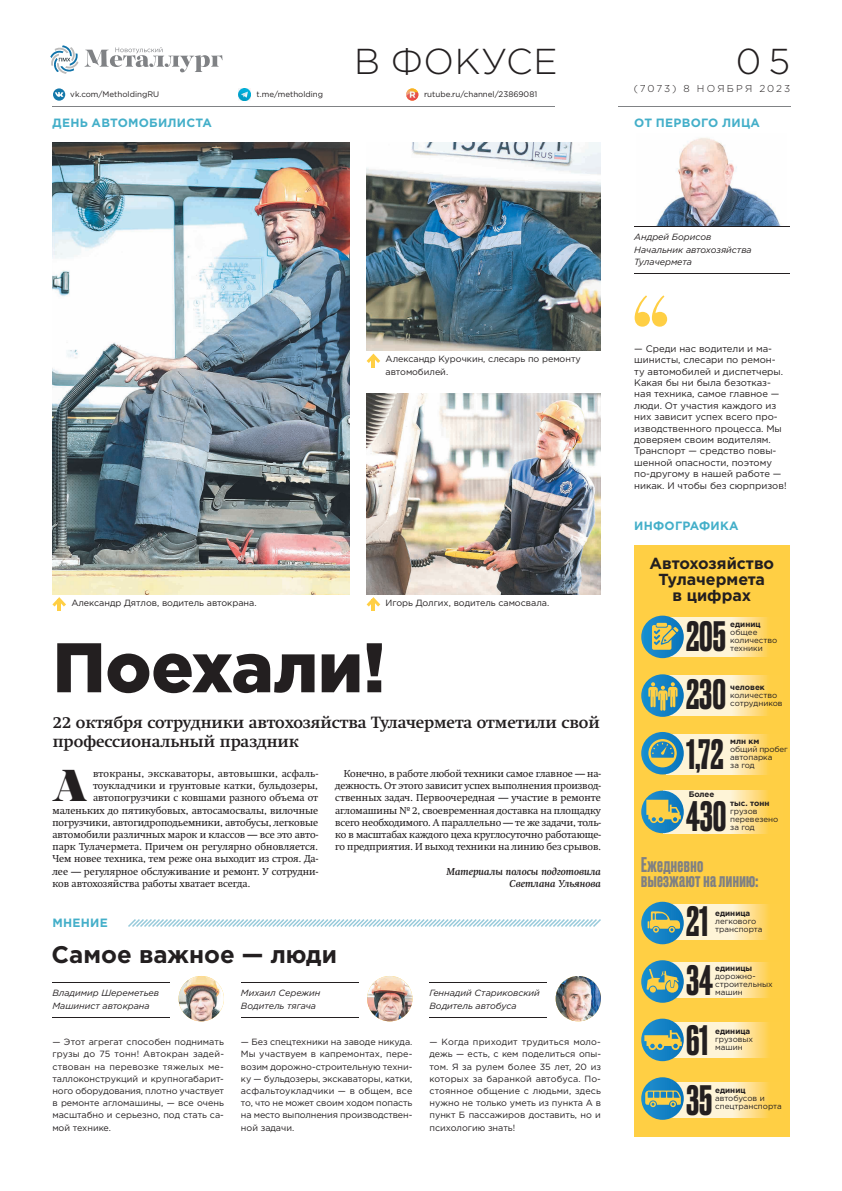
<style>
.page{position:relative;width:842px;height:1191px;background:#fff}
.page>*{position:absolute;margin:0;border:0;box-sizing:border-box;transform-origin:0 0}
.t1{font:900 70px "Gotham Pro";color:#231f20}
.t2{font:46.2px "PF Regal Display Pro U Black";color:#231f20}
.t3{font:500 40px "Druk Cyr";color:#231f20}
.t4{font:300 36px "Gotham Pro";letter-spacing:.02em;color:#231f20}
.t5{font:700 24px "Gotham Pro";color:#231f20}
.t6{font:500 20px/15px "Druk Cyr";letter-spacing:.02em;color:#7f8083}
.t7{font:700 16px/19.2px "Swift";color:#231f20}
.t8{font:700 16px/16px "Gotham Pro";color:#231f20;text-align:center}
.t9{font:700 12px "Gotham Pro";letter-spacing:.02em;color:#44afc9}
.t10{font:10px/12.2px "Swift";color:#231f20;text-align:justify}
.t11{font:italic 700 10px/12.2px "Swift";color:#231f20;text-align:right}
.t12{font:10px "Swift";letter-spacing:.02em;color:#231f20}
.t13{font:300 10px "Gotham Pro";letter-spacing:.2em;color:#231f20}
.t14{font:9.5px/11.4px "Gotham Pro";color:#231f20}
.t15{font:9px/12.2px "Gotham Pro";color:#231f20;text-align:justify}
.t16{font:italic 9px/12.2px "Gotham Pro";color:#231f20}
.t17{font:8px/8px "Gotham Pro";color:#231f20}
.t18{font:700 8px "Gotham Pro";color:#231f20}
.t19{font:8px/8px "Gotham Pro";letter-spacing:-.02em;color:#231f20}
</style>
<div class="page">
<img style="left:656px;top:137px;width:126px;height:89px">
<svg style="left:84px;top:47px;width:139px;height:25px"></svg>
<svg style="left:50px;top:45px;width:28px;height:29px"></svg>
<hr style="left:618px;top:106px;width:172px;height:1px;background:#808285">
<hr style="left:52px;top:106px;width:503px;height:1px;background:#808285">
<svg style="left:239px;top:88px;width:12px;height:13px"></svg>
<svg style="left:53px;top:88px;width:12px;height:13px"></svg>
<svg style="left:55px;top:92px;width:8px;height:5px"></svg>
<svg style="left:406px;top:88px;width:12px;height:13px"></svg>
<svg style="left:52px;top:597px;width:14px;height:14px"></svg>
<svg style="left:367px;top:597px;width:13px;height:14px"></svg>
<svg style="left:367px;top:353px;width:13px;height:14px"></svg>
<hr style="left:634px;top:226px;width:155px;height:1px;background:#231f20">
<hr style="left:634px;top:273px;width:155px;height:1px;background:#231f20">
<svg style="left:635px;top:295px;width:32px;height:32px"></svg>
<div style="left:634px;top:545px;width:155px;height:592px;background:#ffcf44"></div>
<svg style="left:676px;top:1022px;width:92px;height:35px;background:#feecbc"></svg>
<svg style="left:673px;top:962px;width:95px;height:36px;background:#fdecbc"></svg>
<svg style="left:674px;top:904px;width:94px;height:35px;background:#feecbc"></svg>
<svg style="left:668px;top:734px;width:99px;height:40px;background:#fdecbc"></svg>
<svg style="left:671px;top:675px;width:96px;height:40px;background:#feecbc"></svg>
<svg style="left:671px;top:617px;width:96px;height:40px;background:#feecbc"></svg>
<svg style="left:664px;top:791px;width:103px;height:43px;background:#fdecbb"></svg>
<svg style="left:673px;top:1082px;width:95px;height:35px;background:#fdecbc"></svg>
<svg style="left:641px;top:901px;width:43px;height:43px"></svg>
<svg style="left:641px;top:615px;width:43px;height:43px"></svg>
<svg style="left:641px;top:960px;width:43px;height:42px"></svg>
<svg style="left:641px;top:674px;width:43px;height:43px"></svg>
<svg style="left:641px;top:1018px;width:43px;height:43px"></svg>
<svg style="left:641px;top:732px;width:43px;height:42px"></svg>
<svg style="left:641px;top:1077px;width:43px;height:42px"></svg>
<svg style="left:641px;top:790px;width:43px;height:43px"></svg>
<svg style="left:648px;top:911px;width:32px;height:21px"></svg>
<svg style="left:644px;top:1030px;width:38px;height:20px"></svg>
<svg style="left:647px;top:969px;width:32px;height:24px"></svg>
<svg style="left:645px;top:1090px;width:36px;height:17px"></svg>
<svg style="left:648px;top:682px;width:29px;height:28px"></svg>
<svg style="left:646px;top:799px;width:35px;height:24px"></svg>
<svg style="left:648px;top:739px;width:29px;height:28px"></svg>
<svg style="left:652px;top:623px;width:26px;height:27px"></svg>
<svg style="left:128px;top:919px;width:473px;height:8px"></svg>
<hr style="left:52px;top:981px;width:118px;height:1px;background:#231f20">
<hr style="left:52px;top:1017px;width:118px;height:1px;background:#231f20">
<hr style="left:241px;top:981px;width:118px;height:1px;background:#231f20">
<hr style="left:241px;top:1017px;width:118px;height:1px;background:#231f20">
<img style="left:179px;top:976px;width:45px;height:45px;border-radius:23px">
<img style="left:367px;top:976px;width:45px;height:45px;border-radius:23px">
<hr style="left:429px;top:981px;width:118px;height:1px;background:#231f20">
<hr style="left:429px;top:1017px;width:118px;height:1px;background:#231f20">
<img style="left:556px;top:976px;width:45px;height:45px;border-radius:23px">
<img style="left:52px;top:143px;width:298px;height:451px">
<img style="left:367px;top:393px;width:234px;height:201px">
<img style="left:367px;top:143px;width:234px;height:207px">
<h3 class="t4" style="left:354px;top:42px;width:205px">В ФОКУСЕ</h3>
<h3 class="t4" style="left:736px;top:42px;width:56px">05</h3>
<p class="t13" style="left:634px;top:83px;width:158px">(7073) 8 НОЯБРЯ 2023</p>
<p class="t17" style="left:70px;top:90px;width:90px">vk.com/MetholdingRU</p>
<p class="t17" style="left:257px;top:90px;width:68px">t.me/metholding</p>
<p class="t17" style="left:424px;top:90px;width:115px">rutube.ru/channel/23869081</p>
<h3 class="t9" style="left:53px;top:116px;width:161px">ДЕНЬ АВТОМОБИЛИСТА</h3>
<h3 class="t9" style="left:634px;top:116px;width:127px">ОТ ПЕРВОГО ЛИЦА</h3>
<p class="t16" style="left:634px;top:231px;width:119px">Андрей Борисов<br>Начальник автохозяйства<br>Тулачермета</p>
<p class="t15" style="left:386px;top:353px;width:197px">Александр Курочкин, слесарь по ремонту автомобилей.</p>
<p class="t14" style="left:634px;top:343px;width:154px">— Среди нас водители и ма&shy;шинисты, слесари по ремон&shy;ту автомобилей и диспетчеры.<br>Какая бы ни была безотказ&shy;ная техника, самое главное — люди. От участия каждого из них зависит успех всего про&shy;изводственного процесса. Мы доверяем своим водителям.<br>Транспорт — средство повы&shy;шенной опасности, поэтому по-другому в нашей работе — никак. И чтобы без сюрпризов!</p>
<p class="t15" style="left:71px;top:597px;width:187px">Александр Дятлов, водитель автокрана.</p>
<p class="t15" style="left:386px;top:597px;width:165px">Игорь Долгих, водитель самосвала.</p>
<h1 class="t1" style="left:53px;top:627px;width:334px">Поехали!</h1>
<h3 class="t7" style="left:53px;top:713px;width:549px">22 октября сотрудники автохозяйства Тулачермета отметили свой профессиональный праздник</h3>
<h2 class="t2" style="left:52px;top:756px;width:37px">А</h2>
<p class="t12" style="left:93px;top:767px;width:227px">втокраны, экскаваторы, автовышки, асфаль-</p>
<p class="t10" style="left:93px;top:779px;width:227px">тоукладчики и грунтовые катки, бульдозеры,</p>
<p class="t10" style="left:93px;top:792px;width:227px">автопогрузчики с ковшами разного объема от</p>
<p class="t10" style="left:52px;top:804px;width:267px">маленьких до пятикубовых, автосамосвалы, вилочные</p>
<p class="t10" style="left:52px;top:816px;width:267px">погрузчики, автогидроподьемники, автобусы, легковые</p>
<p class="t10" style="left:52px;top:828px;width:267px">автомобили различных марок и классов — все это авто-</p>
<p class="t10" style="left:52px;top:840px;width:267px">парк Тулачермета. Причем он регулярно обновляется.</p>
<p class="t10" style="left:52px;top:852px;width:267px">Чем новее техника, тем реже она выходит из строя. Да-</p>
<p class="t10" style="left:52px;top:865px;width:267px">лее — регулярное обслуживание и ремонт. У сотрудни-</p>
<p class="t10" style="left:52px;top:877px;width:199px">ков автохозяйства работы хватает всегда.</p>
<h3 class="t9" style="left:53px;top:916px;width:57px">МНЕНИЕ</h3>
<p class="t10" style="left:335px;top:767px;width:267px;text-indent:8px">Конечно, в работе любой техники самое главное — на&shy;дежность. От этого зависит успех выполнения производ&shy;ственных задач. Первоочередная — участие в ремонте агломашины № 2, своевременная доставка на площадку всего необходимого. А параллельно — те же задачи, толь&shy;ко в масштабах каждого цеха круглосуточно работающе&shy;го предприятия. И выход техники на линию без срывов.</p>
<p class="t11" style="left:446px;top:865px;width:156px">Материалы полосы подготовила<br>Светлана Ульянова</p>
<h3 class="t5" style="left:52px;top:940px;width:287px">Самое важное — люди</h3>
<p class="t16" style="left:52px;top:987px;width:108px">Владимир Шереметьев<br>Машинист автокрана</p>
<p class="t16" style="left:241px;top:987px;width:81px">Михаил Сережин<br>Водитель тягача</p>
<p class="t15" style="left:52px;top:1036px;width:173px">— Этот агрегат способен поднимать грузы до 75 тонн! Автокран задей&shy;ствован на перевозке тяжелых ме&shy;таллоконструкций и крупногабарит&shy;ного оборудования, плотно участвует в ремонте агломашины, — все очень масштабно и серьезно, под стать са&shy;мой технике.</p>
<p class="t15" style="left:241px;top:1036px;width:173px">— Без спецтехники на заводе никуда.<br>Мы участвуем в капремонтах, пере&shy;возим дорожно-строительную техни&shy;ку — бульдозеры, экскаваторы, катки, асфальтоукладчики — в общем, все то, что не может своим ходом попасть на место выполнения производствен&shy;ной задачи.</p>
<p class="t16" style="left:429px;top:987px;width:112px">Геннадий Стариковский<br>Водитель автобуса</p>
<p class="t15" style="left:429px;top:1036px;width:173px">— Когда приходит трудиться моло&shy;дежь — есть, с кем поделиться опы&shy;том. Я за рулем более 35 лет, 20 из которых за баранкой автобуса. По&shy;стоянное общение с людьми, здесь нужно не только уметь из пункта А в пункт Б пассажиров доставить, но и психологию знать!</p>
<h3 class="t9" style="left:634px;top:518px;width:106px">ИНФОГРАФИКА</h3>
<h3 class="t8" style="left:649px;top:555px;width:126px">Автохозяйство<br>Тулачермета<br>в цифрах</h3>
<h3 class="t3" style="left:686px;top:609px;width:41px">205</h3>
<p class="t18" style="left:730px;top:620px;width:32px">единиц</p>
<p class="t17" style="left:730px;top:628px;width:49px">общее количество техники</p>
<h3 class="t3" style="left:686px;top:667px;width:41px">230</h3>
<p class="t18" style="left:730px;top:682px;width:36px">человек</p>
<p class="t17" style="left:730px;top:691px;width:54px">количество сотрудников</p>
<h3 class="t3" style="left:686px;top:726px;width:39px">1,72</h3>
<p class="t18" style="left:730px;top:736px;width:31px">млн км</p>
<p class="t19" style="left:730px;top:745px;width:59px">общий пробег автопарка<br>за год</p>
<p class="t18" style="left:689px;top:790px;width:27px">Более</p>
<h3 class="t3" style="left:686px;top:788px;width:42px">430</h3>
<h3 class="t6" style="left:641px;top:856px;width:119px">Ежедневно выезжают на линию:</h3>
<p class="t18" style="left:715px;top:908px;width:37px">единица</p>
<p class="t17" style="left:715px;top:916px;width:49px">легкового транспорта</p>
<p class="t18" style="left:730px;top:798px;width:41px">тыс. тонн</p>
<p class="t17" style="left:730px;top:807px;width:50px">грузов перевезено за год</p>
<h3 class="t3" style="left:686px;top:893px;width:24px">21</h3>
<h3 class="t3" style="left:686px;top:953px;width:28px">34</h3>
<p class="t18" style="left:715px;top:964px;width:39px">единицы</p>
<p class="t17" style="left:715px;top:972px;width:59px">дорожно&shy;строительных машин</p>
<h3 class="t3" style="left:686px;top:1013px;width:24px">61</h3>
<p class="t18" style="left:715px;top:1026px;width:37px">единица</p>
<p class="t17" style="left:715px;top:1035px;width:40px">грузовых машин</p>
<h3 class="t3" style="left:686px;top:1072px;width:28px">35</h3>
<p class="t18" style="left:715px;top:1086px;width:32px">единиц</p>
<p class="t17" style="left:715px;top:1094px;width:68px">автобусов и спецтранспорта</p>
</div>
